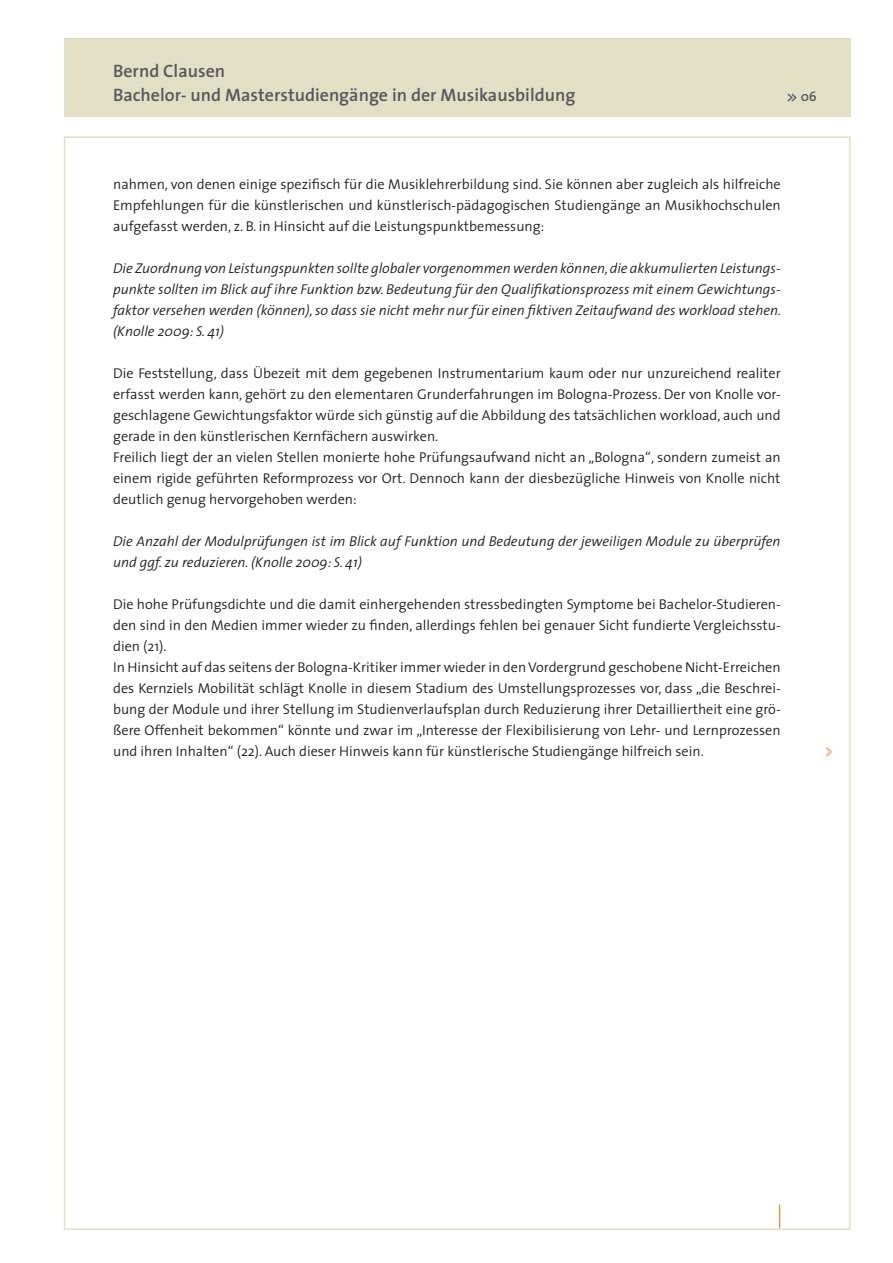
<style>
.page{position:relative;width:893px;height:1263px;background:#fff}
.page>*{position:absolute;margin:0;border:0;box-sizing:border-box;transform-origin:0 0}
.t1{font:600 18px/24px "The Sans";color:#57585a}
.t2{font:600 16.5px "The Sans";color:#f9a367}
.t3{font:300 14.25px/21px "The Sans";color:#231f20}
.t4{font:italic 300 14.25px/21px "The Sans";color:#231f20;text-align:justify}
.t5{font:600 13.5px "The Sans";color:#57585a}
</style>
<div class="page">
<div style="left:64px;top:38px;width:786px;height:79px;background:#e1dfc6"></div>
<svg style="left:779px;top:1204px;width:1px;height:24px"></svg>
<p class="t1" style="left:113px;top:59px;width:464px">Bernd Clausen<br>Bachelor- und Masterstudiengänge in der Musikausbildung</p>
<p class="t5" style="left:787px;top:88px;width:32px">&gt;&gt; 06</p>
<p class="t3" style="left:113px;top:174px;width:669px;text-align:justify">nahmen, von denen einige spezifisch für die Musiklehrerbildung sind. Sie können aber zugleich als hilfreiche Empfehlungen für die künstlerischen und künstlerisch-pädagogischen Studiengänge an Musikhochschulen aufgefasst werden, z. B. in Hinsicht auf die Leistungspunktbemessung:</p>
<p class="t4" style="left:113px;top:258px;width:670px">Die Zuordnung von Leistungspunkten sollte globaler vorgenommen werden können, die akkumulierten Leistungs&shy;punkte sollten im Blick auf ihre Funktion bzw. Bedeutung für den Qualifikationsprozess mit einem Gewichtungs&shy;faktor versehen werden (können), so dass sie nicht mehr nur für einen fiktiven Zeitaufwand des workload stehen. (Knolle 2009: S. 41)</p>
<p class="t3" style="left:113px;top:363px;width:669px">Die Feststellung, dass Übezeit mit dem gegebenen Instrumentarium kaum oder nur unzureichend realiter erfasst werden kann, gehört zu den elementaren Grunderfahrungen im Bologna-Prozess. Der von Knolle vor&shy;geschlagene Gewichtungsfaktor würde sich günstig auf die Abbildung des tatsächlichen workload, auch und gerade in den künstlerischen Kernfächern auswirken.<br>Freilich liegt der an vielen Stellen monierte hohe Prüfungsaufwand nicht an „Bologna“, sondern zumeist an einem rigide geführten Reformprozess vor Ort. Dennoch kann der diesbezügliche Hinweis von Knolle nicht deutlich genug hervorgehoben werden:</p>
<p class="t4" style="left:113px;top:531px;width:669px">Die Anzahl der Modulprüfungen ist im Blick auf Funktion und Bedeutung der jeweiligen Module zu überprüfen und ggf. zu reduzieren. (Knolle 2009: S. 41)</p>
<p class="t3" style="left:113px;top:594px;width:669px">Die hohe Prüfungsdichte und die damit einhergehenden stressbedingten Symptome bei Bachelor-Studieren&shy;den sind in den Medien immer wieder zu finden, allerdings fehlen bei genauer Sicht fundierte Vergleichsstu&shy;dien (21).<br>In Hinsicht auf das seitens der Bologna-Kritiker immer wieder in den Vordergrund geschobene Nicht-Erreichen des Kernziels Mobilität schlägt Knolle in diesem Stadium des Umstellungsprozesses vor, dass „die Beschrei&shy;bung der Module und ihrer Stellung im Studienverlaufsplan durch Reduzierung ihrer Detailliertheit eine grö&shy;ßere Offenheit bekommen“ könnte und zwar im „Interesse der Flexibilisierung von Lehr- und Lernprozessen und ihren Inhalten“ (22). Auch dieser Hinweis kann für künstlerische Studiengänge hilfreich sein.</p>
<p class="t2" style="left:825px;top:740px;width:10px">&gt;</p>
</div>
